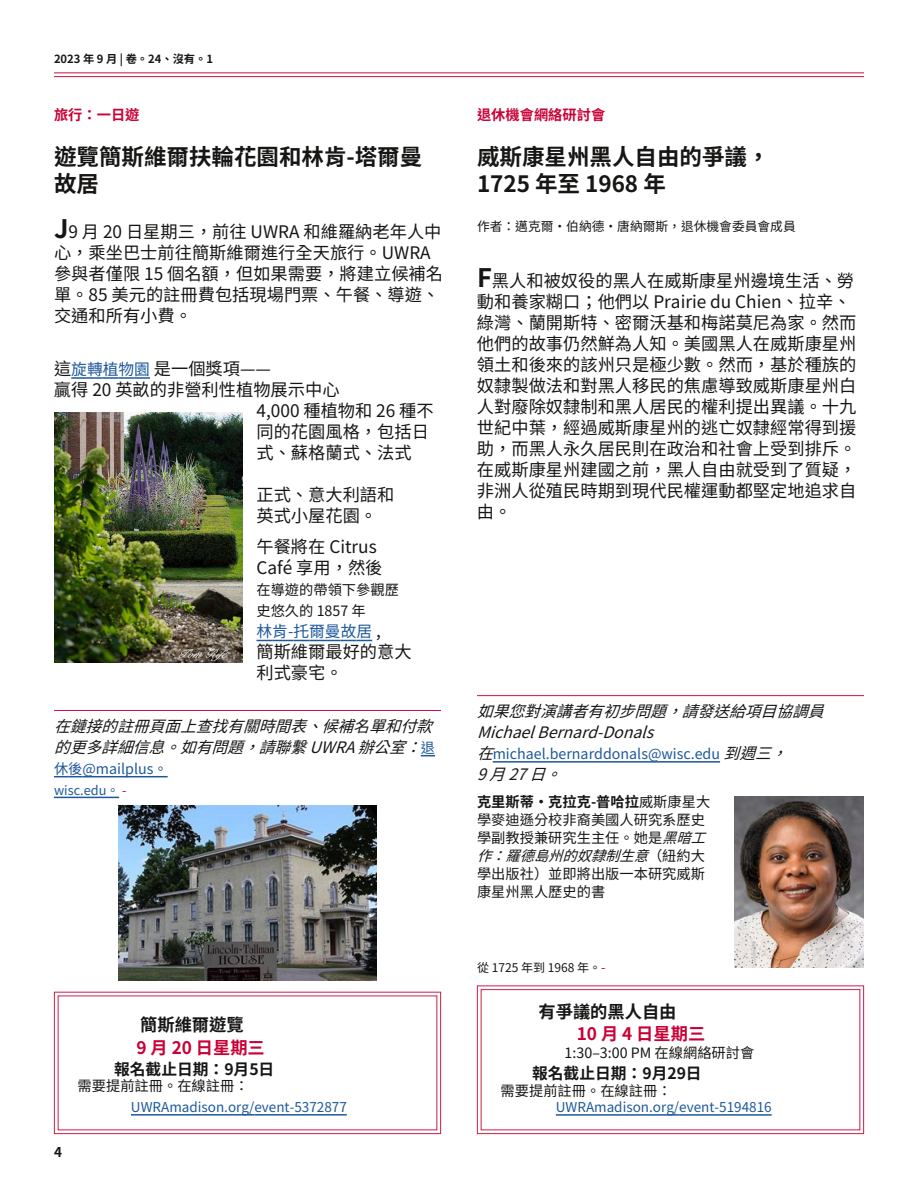
<style>
.page{position:relative;width:918px;height:1188px;background:#fff}
.page>*{position:absolute;margin:0;border:0;box-sizing:border-box;transform-origin:0 0}
.t1{font:700 22.5px/27px "Noto Sans CJ Ktc";color:#171615}
.t2{font:17.25px/21px "Noto Sans CJ Ktc";color:#171615}
.t3{font:700 17.25px "Noto Sans CJ Ktc";color:#ca0036}
.t4{font:700 17.25px "Noto Sans CJ Ktc";color:#171615}
.t5{font:italic 15.75px "Noto Sans CJ Ktc";color:#171615}
.t6{font:700 15.75px "Noto Sans CJ Ktc";color:#171615}
.t7{font:15.75px "Noto Sans CJ Ktc";color:#1d589b}
.t8{font:14.25px/18px "Noto Sans CJ Ktc";color:#171615}
.t9{font:14.25px "Noto Sans CJ Ktc";color:#1d589b}
.t10{font:700 14.25px "Noto Sans CJ Ktc";color:#ca0036}
.t11{font:13.5px "Noto Sans CJ Ktc";color:#1d589b}
.t12{font:700 13.5px "Noto Sans CJ Ktc";color:#171615}
.t13{font:12.75px "Noto Sans CJ Ktc";color:#171615}
.t14{font:12.75px "Noto Sans CJ Ktc";color:#1d589b}
.t15{font:12px "Noto Sans CJ Ktc";color:#171615}
.t16{font:700 11.25px "Noto Sans CJ Ktc";color:#171615}
.s1{font-weight:700;font-size:25.5px}
.s2{font-size:15.75px;color:#1d589b}
.s3{font-size:17.25px;color:#171615}
.s4{font-style:normal;font-size:14.25px;color:#1d589b}
.s5{font-style:italic;font-size:15.75px;color:#171615}
.s6{color:#ca0036}
.s7{font-weight:700}
.s8{font-style:italic}
.s9{font-size:12.75px;color:#ca0036}
</style>
<div class="page">
<hr style="left:54px;top:72px;width:810px;height:1px;background:#cd1141">
<hr style="left:54px;top:76px;width:810px;height:1px;background:#cd1141">
<svg style="left:54px;top:991px;width:387px;height:143px"></svg>
<hr style="left:477px;top:695px;width:387px;height:1px;background:#cd1141">
<img style="left:734px;top:796px;width:130px;height:172px">
<svg style="left:477px;top:985px;width:387px;height:149px"></svg>
<div style="left:481px;top:989px;width:379px;height:141px;border:1px solid #cf1e45"></div>
<hr style="left:54px;top:710px;width:387px;height:1px;background:#cd1141">
<img style="left:54px;top:413px;width:189px;height:250px">
<img style="left:119px;top:806px;width:257px;height:175px">
<svg style="left:71px;top:377px;width:79px;height:2px"></svg>
<svg style="left:256px;top:640px;width:116px;height:1px"></svg>
<svg style="left:421px;top:755px;width:14px;height:1px"></svg>
<svg style="left:54px;top:776px;width:28px;height:1px"></svg>
<hr style="left:82px;top:776px;width:86px;height:1px;background:#1d589b">
<hr style="left:493px;top:761px;width:227px;height:2px;background:#1d589b">
<hr style="left:54px;top:797px;width:65px;height:1px;background:#1d589b">
<hr style="left:131px;top:1114px;width:123px;height:2px;background:#1d589b">
<hr style="left:254px;top:1114px;width:93px;height:2px;background:#1d589b">
<hr style="left:556px;top:1114px;width:123px;height:2px;background:#1d589b">
<hr style="left:679px;top:1114px;width:93px;height:2px;background:#1d589b">
<p class="t16" style="left:54px;top:50px;width:161px">2023 年 9 ⽉ | 卷。24、沒有。1</p>
<p class="t10" style="left:54px;top:103px;width:87px">旅⾏：⼀⽇遊</p>
<p class="t10" style="left:477px;top:103px;width:130px">退休機會網絡研討會</p>
<h1 class="t1" style="left:54px;top:142px;width:370px">遊覽簡斯維爾扶輪花園和林肯-塔爾曼故居</h1>
<h1 class="t1" style="left:477px;top:142px;width:294px">威斯康星州⿊⼈⾃由的爭議，<br>1725 年⾄ 1968 年</h1>
<p class="t2" style="left:54px;top:220px;width:391px"><span class="s1">J</span>9 ⽉ 20 ⽇星期三，前往 UWRA 和維羅納⽼年⼈中⼼，乘坐巴⼠前往簡斯維爾進⾏全天旅⾏。UWRA參與者僅限 15 個名額，但如果需要，將建⽴候補名單。85 美元的註冊費包括現場⾨票、午餐、導遊、交通和所有⼩費。</p>
<p class="t13" style="left:477px;top:216px;width:320px">作者：邁克爾·伯納德·唐納爾斯，退休機會委員會成員</p>
<p class="t2" style="left:477px;top:268px;width:381px"><span class="s1">F</span>⿊⼈和被奴役的⿊⼈在威斯康星州邊境⽣活、勞動和養家糊⼝；他們以 Prairie du Chien、拉⾟、綠灣、蘭開斯特、密爾沃基和梅諾莫尼為家。然⽽他們的故事仍然鮮為⼈知。美國⿊⼈在威斯康星州領⼟和後來的該州只是極少數。然⽽，基於種族的奴隸製做法和對⿊⼈移⺠的焦慮導致威斯康星州⽩ ⼈對廢除奴隸制和⿊⼈居⺠的權利提出異議。⼗九世紀中葉，經過威斯康星州的逃亡奴隸經常得到援助，⽽⿊⼈永久居⺠則在政治和社會上受到排斥。在威斯康星州建國之前，⿊⼈⾃由就受到了質疑，⾮洲⼈從殖⺠時期到現代⺠權運動都堅定地追求⾃由。</p>
<p class="t2" style="left:54px;top:357px;width:218px">這<span class="s2">旋轉植物園</span>是⼀個獎項——</p>
<p class="t2" style="left:54px;top:378px;width:287px">贏得 20 英畝的⾮營利性植物展⽰中⼼</p>
<p class="t2" style="left:256px;top:399px;width:179px">4,000 種植物和 26 種不</p>
<p class="t2" style="left:256px;top:420px;width:174px">同的花園⾵格，包括⽇</p>
<p class="t2" style="left:256px;top:441px;width:157px">式、蘇格蘭式、法式</p>
<p class="t2" style="left:256px;top:483px;width:139px">正式、意⼤利語和英式⼩屋花園。</p>
<p class="t2" style="left:256px;top:535px;width:128px">午餐將在 Citrus<br>Café 享⽤，然後</p>
<p class="t8" style="left:256px;top:579px;width:144px;line-height:21px">在導遊的帶領下參觀歷史悠久的 1857 年</p>
<p class="t7" style="left:256px;top:619px;width:126px">林肯-托爾曼故居 <span class="s3">,</span></p>
<p class="t2" style="left:256px;top:640px;width:157px">簡斯維爾最好的意⼤利式豪宅。</p>
<p class="t5" style="left:477px;top:699px;width:355px">如果您對演講者有初步問題，請發送給項⽬協調員</p>
<p class="t5" style="left:54px;top:714px;width:386px">在鏈接的註冊⾴⾯上查找有關時間表、候補名單和付款</p>
<p class="t5" style="left:477px;top:720px;width:184px">MichaelBernard-Donals</p>
<p class="t5" style="left:54px;top:735px;width:383px">的更多詳細信息。如有問題，請聯繫 UWRA辦公室：<span class="s4">退</span></p>
<p class="t9" style="left:54px;top:757px;width:115px">休後@mailplus。</p>
<p class="t9" style="left:477px;top:742px;width:318px"><span class="s5">在</span>michael.bernarddonals@wisc.edu <span class="s5">到週三，</span></p>
<p class="t5" style="left:477px;top:762px;width:92px">9⽉ 27⽇。</p>
<p class="t14" style="left:54px;top:780px;width:74px">wisc.edu。 <span class="s6">-</span></p>
<p class="t8" style="left:477px;top:792px;width:236px"><span class="s7">克⾥斯蒂·克拉克-普哈拉</span>威斯康星⼤學⿆迪遜分校⾮裔美國⼈研究系歷史學副教授兼研究⽣主任。她是<span class="s8">⿊暗⼯作：羅德島州的奴隸制⽣意</span>（紐約 ⼤學出版社）並即將出版⼀本研究威斯康星州⿊⼈歷史的書</p>
<p class="t12" style="left:54px;top:1141px;width:9px">4</p>
<p class="t15" style="left:477px;top:958px;width:130px">從 1725 年到 1968 年。<span class="s9">-</span></p>
<p class="t4" style="left:539px;top:998px;width:139px">有爭議的⿊⼈⾃由</p>
<p class="t3" style="left:577px;top:1020px;width:130px">10 ⽉ 4 ⽇星期三</p>
<p class="t4" style="left:140px;top:1011px;width:105px">簡斯維爾遊覽</p>
<p class="t3" style="left:136px;top:1034px;width:130px">9 ⽉ 20 ⽇星期三</p>
<p class="t8" style="left:565px;top:1043px;width:191px">1:30‒3:00 PM 在線網絡研討會</p>
<p class="t6" style="left:114px;top:1056px;width:162px">報名截⽌⽇期：9⽉5⽇</p>
<p class="t6" style="left:532px;top:1061px;width:171px">報名截⽌⽇期：9⽉29⽇</p>
<p class="t8" style="left:78px;top:1076px;width:172px">需要提前註冊。在線註冊：</p>
<p class="t11" style="left:131px;top:1096px;width:217px">UWRAmadison.org/event-5372877</p>
<p class="t8" style="left:501px;top:1081px;width:172px">需要提前註冊。在線註冊：</p>
<p class="t11" style="left:556px;top:1097px;width:217px">UWRAmadison.org/event-5194816</p>
</div>
